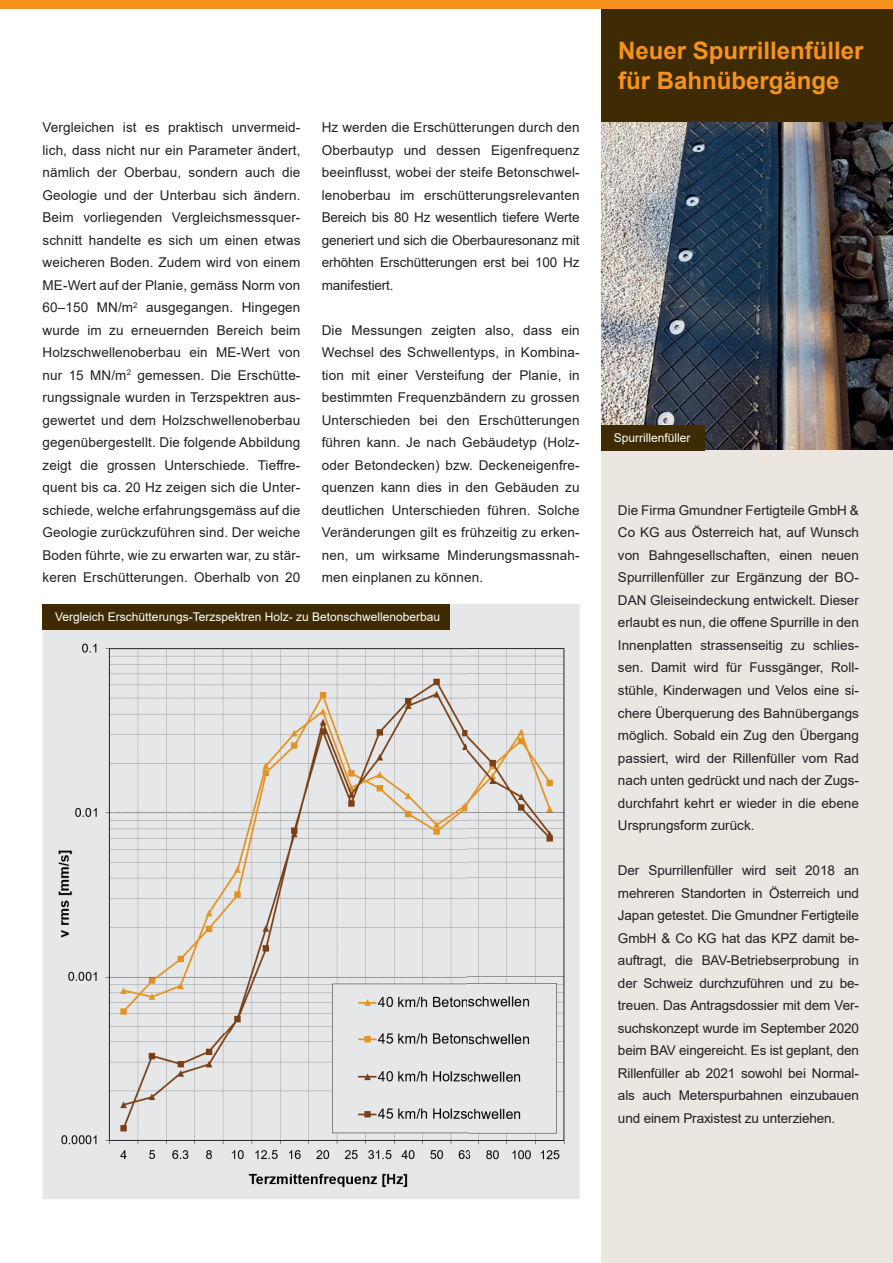
<style>
.page{position:relative;width:893px;height:1263px;background:#fff}
.page>*{position:absolute;margin:0;border:0;box-sizing:border-box;transform-origin:0 0}
.t1{font:700 24px/30px "Arial";color:#f7931d}
.t2{font:13.5px/22.5px "Arial";color:#231f20;text-align:justify}
.t3{font:12px "Arial";color:#fff}
</style>
<div class="page">
<img style="left:601px;top:122px;width:292px;height:329px">
<div style="left:601px;top:451px;width:292px;height:812px;background:#ebe6e0"></div>
<div style="left:601px;top:9px;width:292px;height:113px;background:#3e2b03"></div>
<div style="left:43px;top:604px;width:537px;height:595px;background:#e6e7e9"></div>
<img style="left:44px;top:612px;width:530px;height:580px">
<div style="left:43px;top:604px;width:407px;height:25px;background:#3e2b03"></div>
<div style="left:601px;top:425px;width:103px;height:26px;background:#3e2b03"></div>
<div style="left:0;top:0;width:893px;height:9px;background:#f7931d"></div>
<p class="t2" style="left:43px;top:116px;width:259px">Vergleichen ist es praktisch unvermeid&shy;lich, dass nicht nur ein Parameter ändert, nämlich der Oberbau, sondern auch die Geologie und der Unterbau sich ändern.<br>Beim vorliegenden Vergleichsmessquer&shy;schnitt handelte es sich um einen etwas weicheren Boden. Zudem wird von einem ME-Wert auf der Planie, gemäss Norm von 60–150 MN/m<sup>2</sup> ausgegangen. Hingegen wurde im zu erneuernden Bereich beim Holzschwellenoberbau ein ME-Wert von nur 15 MN/m<sup>2</sup> gemessen. Die Erschütte&shy;rungssignale wurden in Terzspektren aus&shy;gewertet und dem Holzschwellenoberbau gegenübergestellt. Die folgende Abbildung zeigt die grossen Unterschiede. Tieffre&shy;quent bis ca. 20 Hz zeigen sich die Unter&shy;schiede, welche erfahrungsgemäss auf die Geologie zurückzuführen sind. Der weiche Boden führte, wie zu erwarten war, zu stär&shy;keren Erschütterungen. Oberhalb von 20</p>
<p class="t2" style="left:322px;top:116px;width:259px">Hz werden die Erschütterungen durch den Oberbautyp und dessen Eigenfrequenz beeinflusst, wobei der steife Betonschwel&shy;lenoberbau im erschütterungsrelevanten Bereich bis 80 Hz wesentlich tiefere Werte generiert und sich die Oberbauresonanz mit erhöhten Erschütterungen erst bei 100 Hz manifestiert.</p>
<p class="t2" style="left:322px;top:319px;width:259px">Die Messungen zeigten also, dass ein Wechsel des Schwellentyps, in Kombina&shy;tion mit einer Versteifung der Planie, in bestimmten Frequenzbändern zu grossen Unterschieden bei den Erschütterungen führen kann. Je nach Gebäudetyp (Holz&shy;oder Betondecken) bzw. Deckeneigenfre&shy;quenzen kann dies in den Gebäuden zu deutlichen Unterschieden führen. Solche Veränderungen gilt es frühzeitig zu erken&shy;nen, um wirksame Minderungsmassnah&shy;men einplanen zu können.</p>
<p class="t3" style="left:55px;top:608px;width:386px">Vergleich Erschütterungs-Terzspektren Holz- zu Betonschwellenoberbau</p>
<h1 class="t1" style="left:618px;top:36px;width:247px">Neuer Spurrillenfüller für Bahnübergänge</h1>
<p class="t3" style="left:614px;top:430px;width:78px">Spurrillenfüller</p>
<p class="t2" style="left:618px;top:499px;width:242px">Die Firma Gmundner Fertigteile GmbH &amp; Co KG aus Österreich hat, auf Wunsch von Bahngesellschaften, einen neuen Spurrillenfüller zur Ergänzung der BO-DAN Gleiseindeckung entwickelt. Dieser erlaubt es nun, die offene Spurrille in den Innenplatten strassenseitig zu schlies&shy;sen. Damit wird für Fussgänger, Roll&shy;stühle, Kinderwagen und Velos eine si&shy;chere Überquerung des Bahnübergangs möglich. Sobald ein Zug den Übergang passiert, wird der Rillenfüller vom Rad nach unten gedrückt und nach der Zugs&shy;durchfahrt kehrt er wieder in die ebene Ursprungsform zurück.</p>
<p class="t2" style="left:618px;top:859px;width:242px">Der Spurrillenfüller wird seit 2018 an mehreren Standorten in Österreich und Japan getestet. Die Gmundner Fertigteile GmbH &amp; Co KG hat das KPZ damit be&shy;auftragt, die BAV-Betriebserprobung in der Schweiz durchzuführen und zu be&shy;treuen. Das Antragsdossier mit dem Ver&shy;suchskonzept wurde im September 2020 beim BAV eingereicht. Es ist geplant, den Rillenfüller ab 2021 sowohl bei Normal&shy;als auch Meterspurbahnen einzubauen und einem Praxistest zu unterziehen.</p>
</div>
